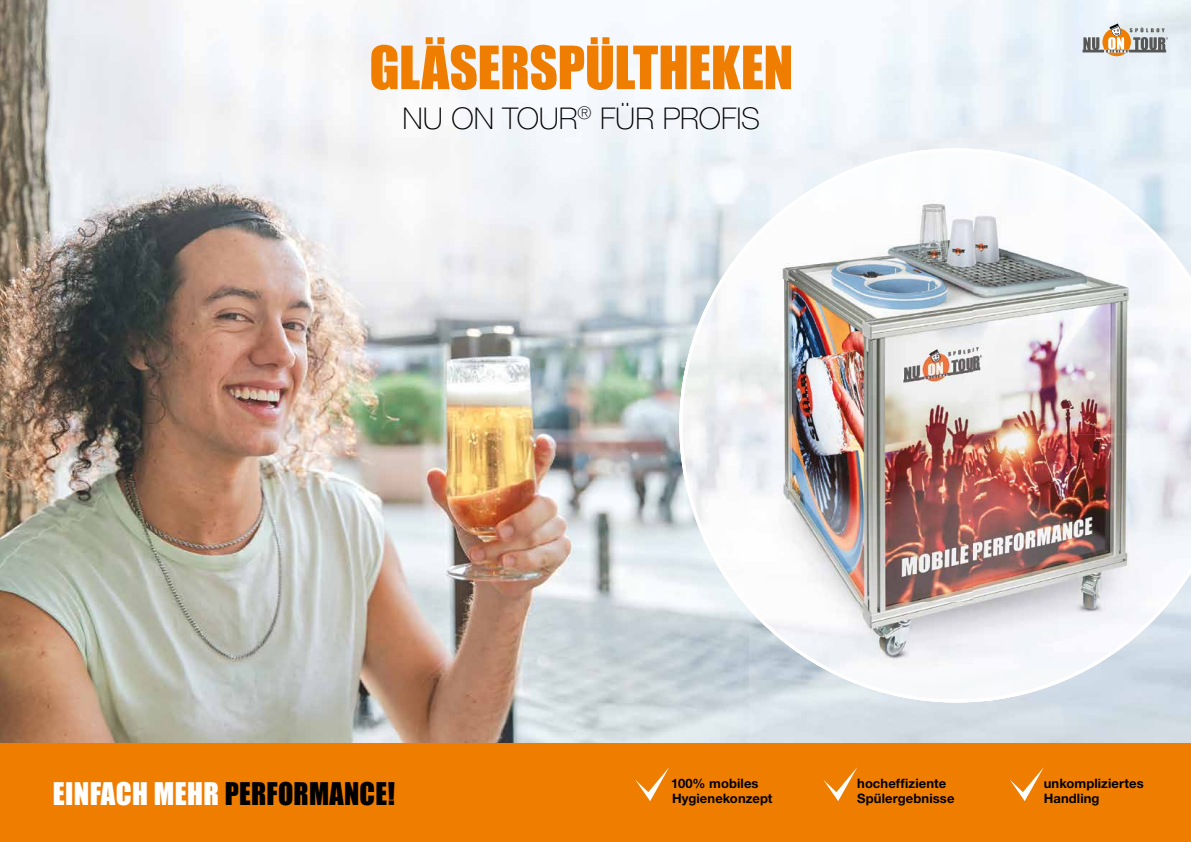
<style>
.page{position:relative;width:1191px;height:842px;background:#fff}
.page>*{position:absolute;margin:0;border:0;box-sizing:border-box;transform-origin:0 0}
.t1{font:55px "Impact";letter-spacing:-.005em;color:#ef7d00}
.t2{font:100 30px "Helvetica Neue";letter-spacing:-.005em;color:#000}
.t3{font:28.7px "Impact";letter-spacing:.01em;color:#000}
.t4{font:700 13px/15px "Helvetica Neue";letter-spacing:.005em;color:#000}
.s1{color:#fff}
</style>
<div class="page">
<img style="left:0;top:0;width:1191px;height:743px">
<svg style="left:1082px;top:24px;width:86px;height:32px"></svg>
<img style="left:679px;top:148px;width:512px;height:554px">
<div style="left:0;top:743px;width:1191px;height:99px;background:#ef7d00"></div>
<svg style="left:635px;top:767px;width:34px;height:34px"></svg>
<svg style="left:823px;top:767px;width:34px;height:34px"></svg>
<svg style="left:1010px;top:768px;width:33px;height:33px"></svg>
<h1 class="t1" style="left:369px;top:25px;width:425px">GLÄSERSPÜLTHEKEN</h1>
<h2 class="t2" style="left:402px;top:101px;width:359px">NU ON TOUR<sup>®</sup> FÜR PROFIS</h2>
<h3 class="t3" style="left:53px;top:771px;width:343px"><span class="s1">EINFACH MEHR</span> PERFORMANCE!</h3>
<p class="t4" style="left:671px;top:776px;width:103px">100% mobiles<br>Hygienekonzept</p>
<p class="t4" style="left:857px;top:776px;width:99px">hocheffiziente<br>Spülergebnisse</p>
<p class="t4" style="left:1043px;top:776px;width:101px">unkompliziertes<br>Handling</p>
</div>
